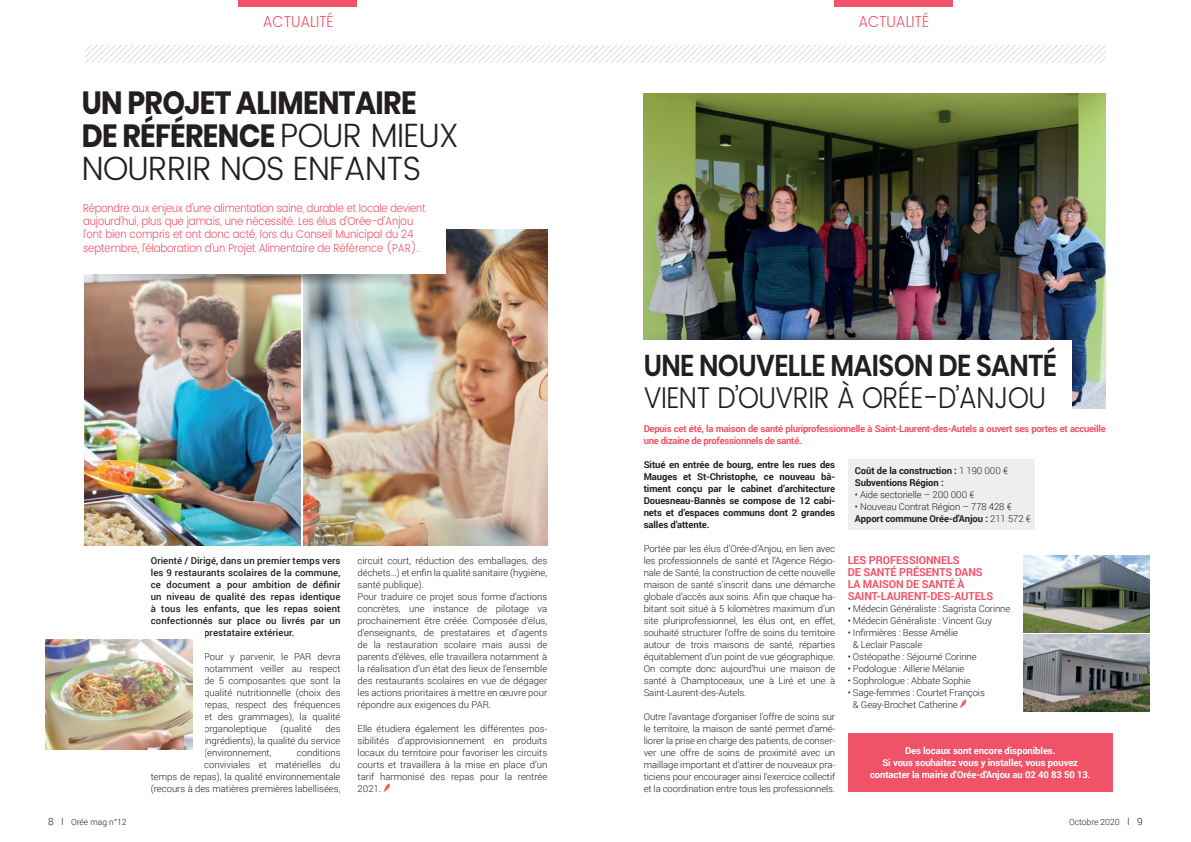
<style>
.page{position:relative;width:1191px;height:842px;background:#fff}
.page>*{position:absolute;margin:0;border:0;box-sizing:border-box;transform-origin:0 0}
.t1{font:300 33.7px "Poppins";letter-spacing:-.02em;color:#231f20;scale:.96 1}
.t2{font:700 32px/33px "Poppins";letter-spacing:-.02em;color:#231f20;scale:.9 1}
.t3{font:300 30px "Poppins";letter-spacing:-.02em;color:#231f20;scale:.89 1}
.t4{font:600 30px "Poppins";letter-spacing:-.02em;color:#231f20;scale:.89 1}
.t5{font:300 16px "Poppins";letter-spacing:-.01em;color:#f05268;scale:.9 1}
.t6{font:300 11.5px/13.2px "Poppins";letter-spacing:-.01em;color:#f05268;scale:.87 1}
.t7{font:700 11px/12px "Roboto";letter-spacing:-.01em;color:#f05268}
.t8{font:300 9.5px/12px "Roboto";color:#231f20;text-align:justify}
.t9{font:700 9.5px/12px "Roboto";letter-spacing:-.01em;color:#231f20;text-align:justify}
.t10{font:500 9.5px "Roboto";letter-spacing:.01em;color:#231f20}
.t11{font:700 9.5px/12px "Roboto";letter-spacing:-.03em;color:#f05268}
.t12{font:700 9.5px/12px "Roboto";letter-spacing:-.01em;color:#fff;text-align:center}
.t13{font:300 8.5px "Roboto";color:#231f20}
.s1{font-weight:300;font-size:33.7px}
.s2{font-weight:300}
.s3{font-weight:700}
.s4{font-size:10px}
</style>
<div class="page">
<div style="left:848px;top:459px;width:187px;height:71px;background:#eeeeef"></div>
<div style="left:848px;top:734px;width:264px;height:58px;background:#f05268"></div>
<img style="left:303px;top:230px;width:244px;height:316px">
<img style="left:84px;top:287px;width:216px;height:259px">
<svg style="left:86px;top:45px;width:1020px;height:17px"></svg>
<div style="left:834px;top:0;width:118px;height:7px;background:#f05268"></div>
<div style="left:238px;top:0;width:119px;height:7px;background:#f05268"></div>
<svg style="left:383px;top:783px;width:7px;height:9px"></svg>
<svg style="left:84px;top:274px;width:362px;height:13px;background:#ada396"></svg>
<div style="left:67px;top:193px;width:378px;height:81px;background:#fff"></div>
<img style="left:45px;top:639px;width:147px;height:111px">
<img style="left:1023px;top:556px;width:126px;height:76px">
<img style="left:1023px;top:634px;width:126px;height:77px">
<img style="left:643px;top:94px;width:463px;height:314px">
<img style="left:643px;top:329px;width:428px;height:11px">
<svg style="left:960px;top:699px;width:7px;height:9px"></svg>
<div style="left:642px;top:340px;width:429px;height:82px;background:#fff"></div>
<h3 class="t5" style="left:263px;top:10px;width:80px">ACTUALITÉ</h3>
<h3 class="t5" style="left:858px;top:10px;width:80px">ACTUALITÉ</h3>
<h2 class="t2" style="left:82px;top:87px;width:420px">UN PROJET ALIMENTAIRE<br>DE RÉFÉRENCE <span class="s1">POUR MIEUX</span></h2>
<h1 class="t1" style="left:82px;top:144px;width:355px">NOURRIR NOS ENFANTS</h1>
<p class="t6" style="left:83px;top:202px;width:395px">Répondre aux enjeux d’une alimentation saine, durable et locale devient aujourd’hui, plus que jamais, une nécessité. Les élus d’Orée-d’Anjou l’ont bien compris et ont donc acté, lors du Conseil Municipal du 24 septembre, l’élaboration d’un Projet Alimentaire de Référence (PAR).</p>
<p class="t10" style="left:151px;top:554px;width:191px">Orienté / Dirigé, dans un premier temps vers</p>
<p class="t10" style="left:151px;top:566px;width:191px">les 9 restaurants scolaires de la commune,</p>
<p class="t10" style="left:151px;top:578px;width:191px">ce document a pour ambition de définir</p>
<p class="t10" style="left:151px;top:590px;width:191px">un niveau de qualité des repas identique</p>
<p class="t10" style="left:151px;top:602px;width:191px">à tous les enfants, que les repas soient</p>
<p class="t10" style="left:151px;top:614px;width:191px">confectionnés sur place ou livrés par un</p>
<p class="t10" style="left:204px;top:626px;width:92px">prestataire extérieur.</p>
<p class="t8" style="left:204px;top:650px;width:138px">Pour y parvenir, le PAR devra notamment veiller au respect de 5 composantes que sont la qualité nutritionnelle (choix des repas, respect des fréquences et des grammages), la qualité organoleptique</p>
<p class="t8" style="left:281px;top:722px;width:33px">(qualité</p>
<p class="t8" style="left:204px;top:722px;width:138px;text-indent:121px">des ingrédients), la qualité du service (environnement,</p>
<p class="t8" style="left:151px;top:746px;width:191px;text-align:right">conditions<br>conviviales et matérielles du<br>temps de repas), la qualité environnementale (recours à des matières premières labellisées,</p>
<p class="t8" style="left:357px;top:554px;width:191px;text-align:left">circuit court, réduction des emballages, des déchets…) et enfin la qualité sanitaire (hygiène, santé publique).<br>Pour traduire ce projet sous forme d’actions concrètes, une instance de pilotage va prochainement être créée. Composée d’élus, d’enseignants, de prestataires et d’agents de la restauration scolaire mais aussi de parents d’élèves, elle travaillera notamment à la réalisation d’un état des lieux de l’ensemble des restaurants scolaires en vue de dégager les actions prioritaires à mettre en œuvre pour répondre aux exigences du PAR.</p>
<p class="t8" style="left:357px;top:722px;width:191px">Elle étudiera également les différentes pos&shy;sibilités d’approvisionnement en produits locaux du territoire pour favoriser les circuits courts et travaillera à la mise en place d’un tarif harmonisé des repas pour la rentrée 2021.</p>
<h3 class="t4" style="left:643px;top:348px;width:465px">UNE NOUVELLE MAISON DE SANTÉ</h3>
<h3 class="t3" style="left:643px;top:376px;width:453px">VIENT D’OUVRIR À ORÉE-D’ANJOU</h3>
<p class="t11" style="left:643px;top:422px;width:463px">Depuis cet été, la maison de santé pluriprofessionnelle à Saint-Laurent-des-Autels a ouvert ses portes et accueille une dizaine de professionnels de santé.</p>
<p class="t9" style="left:643px;top:458px;width:193px">Situé en entrée de bourg, entre les rues des Mauges et St-Christophe, ce nouveau bâ&shy;timent conçu par le cabinet d’architecture Douesneau-Bannès se compose de 12 cabi&shy;nets et d’espaces communs dont 2 grandes salles d’attente.</p>
<p class="t8" style="left:643px;top:542px;width:193px">Portée par les élus d’Orée-d’Anjou, en lien avec les professionnels de santé et l’Agence Régio&shy;nale de Santé, la construction de cette nouvelle maison de santé s’inscrit dans une démarche globale d’accès aux soins. Afin que chaque ha&shy;bitant soit situé à 5 kilomètres maximum d’un site pluriprofessionnel, les élus ont, en effet, souhaité structurer l’offre de soins du territoire autour de trois maisons de santé, réparties équitablement d’un point de vue géographique.<br>On compte donc aujourd’hui une maison de santé à Champtoceaux, une à Liré et une à Saint-Laurent-des-Autels.</p>
<p class="t8" style="left:643px;top:710px;width:193px">Outre l’avantage d’organiser l’offre de soins sur le territoire, la maison de santé permet d’amé&shy;liorer la prise en charge des patients, de conser&shy;ver une offre de soins de proximité avec un maillage important et d’attirer de nouveaux pra&shy;ticiens pour encourager ainsi l’exercice collectif et la coordination entre tous les professionnels.</p>
<p class="t9" style="left:855px;top:464px;width:155px">Coût de la construction : <span class="s2">1 190 000 €<br></span>Subventions Région :</p>
<p class="t8" style="left:855px;top:488px;width:121px">• Aide sectorielle – 200 000 €</p>
<p class="t8" style="left:855px;top:500px;width:177px">• Nouveau Contrat Région – 778 428 €<br><span class="s3">Apport commune Orée-d’Anjou :</span> 211 572 €</p>
<p class="t7" style="left:847px;top:554px;width:147px">LES PROFESSIONNELS<br>DE SANTÉ PRÉSENTS DANS<br>LA MAISON DE SANTÉ À<br>SAINT-LAURENT-DES-AUTELS</p>
<p class="t8" style="left:847px;top:602px;width:164px">• Médecin Généraliste : Sagrista Corinne</p>
<p class="t8" style="left:847px;top:614px;width:146px">• Médecin Généraliste : Vincent Guy</p>
<p class="t8" style="left:853px;top:626px;width:106px;text-indent:-5px">• Infirmières : Besse Amélie &amp; Leclair Pascale</p>
<p class="t8" style="left:847px;top:650px;width:130px">• Ostéopathe : Séjourné Corinne</p>
<p class="t8" style="left:847px;top:662px;width:118px">• Podologue : Aillerie Mélanie</p>
<p class="t8" style="left:847px;top:674px;width:124px">• Sophrologue : Abbate Sophie</p>
<p class="t8" style="left:853px;top:686px;width:133px;text-indent:-5px">• Sage-femmes : Courtet François &amp; Geay-Brochet Catherine</p>
<p class="t12" style="left:870px;top:744px;width:222px">Des locaux sont encore disponibles.<br>Si vous souhaitez vous y installer, vous pouvez contacter la mairie d'Orée-d'Anjou au 02 40 83 50 13.</p>
<p class="t13" style="left:48px;top:816px;width:80px"><span class="s4">8 I</span> Orée mag n°12</p>
<p class="t13" style="left:1069px;top:816px;width:75px">Octobre 2020 <span class="s4">I 9</span></p>
</div>
